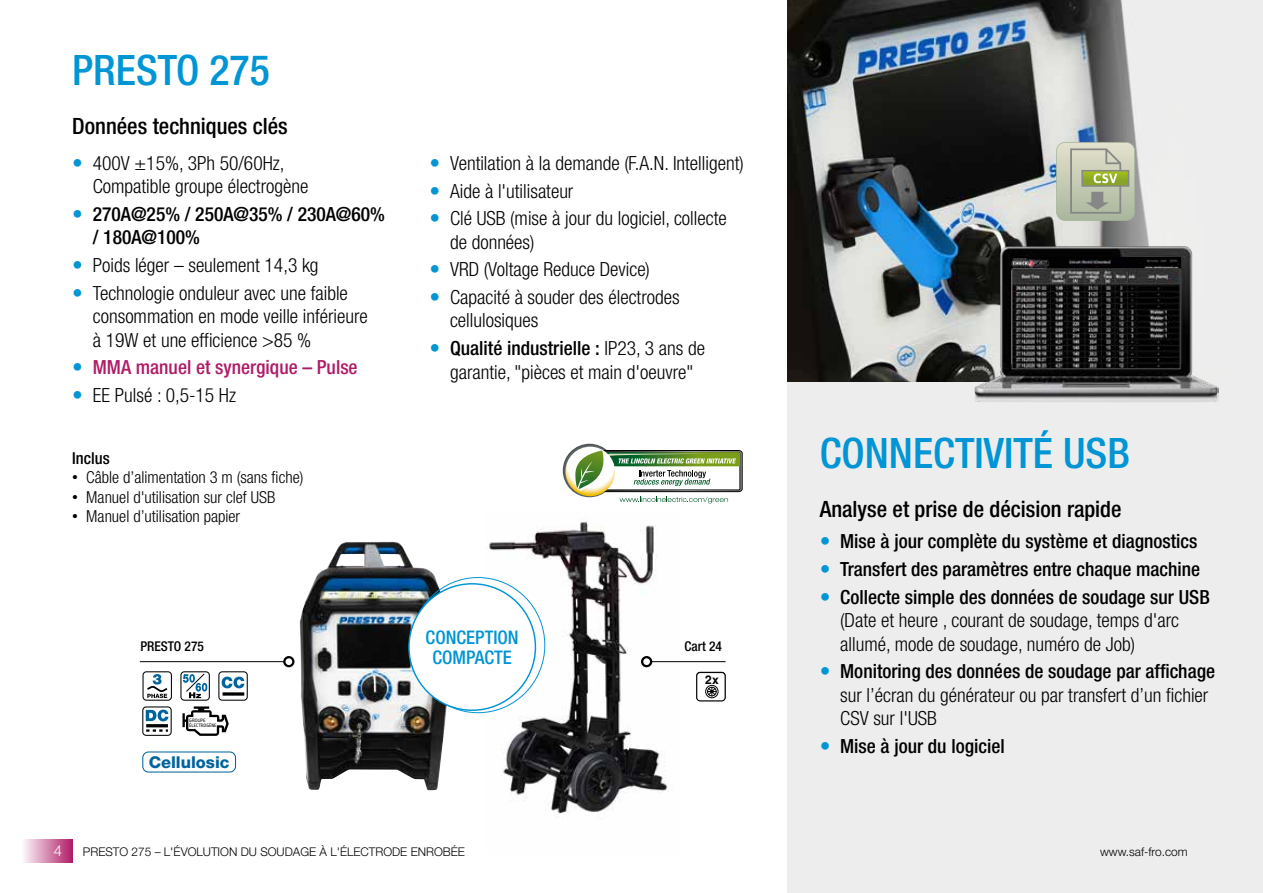
<style>
.page{position:relative;width:1263px;height:893px;background:#fff}
.page>*{position:absolute;margin:0;border:0;box-sizing:border-box;transform-origin:0 0}
.t1{font:500 condensed 42px "Helvetica Neue LT Std";color:#0095d4}
.t2{font:500 condensed 22.5px "Helvetica Neue LT Std";color:#000}
.t3{font:300 condensed 19.5px/27.6px "Helvetica Neue LT Std";color:#000}
.t4{font:500 condensed 19.5px/27.6px "Helvetica Neue LT Std";color:#000}
.t5{font:500 condensed 19.5px "Helvetica Neue LT Std";color:#af1b67}
.t6{font:500 condensed 18.75px/20.1px "Helvetica Neue LT Std";color:#0095d4;text-align:center}
.t7{font:300 condensed 16.5px "Helvetica Neue LT Std";color:#000}
.t8{font:500 condensed 16.5px "Helvetica Neue LT Std";color:#000}
.t9{font:800 16.35px "Helvetica Neue LT Std";color:#00649e}
.t10{font:300 15px "Helvetica Neue LT Std";color:#fff}
.t11{font:500 condensed 13.5px "Helvetica Neue LT Std";color:#000}
.t12{font:300 12px "Helvetica Neue LT Std";color:#000}
.t13{font:700 12px "Helvetica";color:#000}
.t14{font:5.1px/4.8px "Ropa Sans Pro";letter-spacing:-.005em;color:#000}
.s1{font-family:"Arial";font-weight:400;font-stretch:normal}
.s2{font-weight:500}
</style>
<div class="page">
<div style="left:21px;top:839px;width:51px;height:24px;background:linear-gradient(to right,#fefeff,#b1206a)"></div>
<div style="left:788px;top:0;width:475px;height:893px;background:#ededed"></div>
<img style="left:788px;top:0;width:361px;height:381px">
<img style="left:489px;top:521px;width:190px;height:296px">
<img style="left:300px;top:542px;width:146px;height:248px">
<svg style="left:563px;top:444px;width:53px;height:53px"></svg>
<svg style="left:565px;top:447px;width:50px;height:49px"></svg>
<svg style="left:575px;top:450px;width:168px;height:53px"></svg>
<svg style="left:1056px;top:142px;width:79px;height:79px;background:#b9bfa3"></svg>
<img style="left:975px;top:395px;width:243px;height:7px">
<img style="left:974px;top:243px;width:244px;height:152px">
<div style="left:1010px;top:257px;width:171px;height:110px;border:1px solid #000"></div>
<img style="left:1014px;top:271px;width:164px;height:96px">
<div style="left:1012px;top:269px;width:168px;height:100px;border:1px solid #575756"></div>
<hr style="left:651px;top:661px;width:75px;height:1px;background:#000">
<div style="left:641px;top:656px;width:11px;height:11px;border:2px solid #000;border-radius:50%"></div>
<div style="left:142px;top:671px;width:30px;height:30px;border:1px solid #000;border-radius:3px"></div>
<svg style="left:147px;top:674px;width:21px;height:24px"></svg>
<svg style="left:181px;top:672px;width:28px;height:28px"></svg>
<div style="left:180px;top:671px;width:30px;height:30px;border:1px solid #000;border-radius:3px"></div>
<svg style="left:183px;top:673px;width:24px;height:25px"></svg>
<div style="left:218px;top:671px;width:30px;height:30px;border:1px solid #000;border-radius:3px"></div>
<svg style="left:222px;top:677px;width:22px;height:11px"></svg>
<svg style="left:223px;top:692px;width:21px;height:4px"></svg>
<svg style="left:143px;top:707px;width:28px;height:28px"></svg>
<div style="left:142px;top:706px;width:30px;height:30px;border:1px solid #000;border-radius:3px"></div>
<svg style="left:146px;top:710px;width:22px;height:11px"></svg>
<hr style="left:146px;top:724px;width:22px;height:3px;background:#000">
<svg style="left:146px;top:729px;width:22px;height:3px"></svg>
<svg style="left:182px;top:706px;width:47px;height:30px"></svg>
<hr style="left:140px;top:661px;width:144px;height:1px;background:#000">
<div style="left:283px;top:656px;width:11px;height:11px;border:2px solid #000;border-radius:50%"></div>
<div style="left:142px;top:751px;width:94px;height:21px;border:1px solid #00649e;border-radius:6px"></div>
<svg style="left:407px;top:577px;width:138px;height:136px"></svg>
<div style="left:705px;top:685px;width:13px;height:13px;border:1px solid #000;border-radius:50%"></div>
<svg style="left:707px;top:685px;width:10px;height:11px"></svg>
<div style="left:696px;top:672px;width:30px;height:29px;border:1px solid #000;border-radius:3px"></div>
<h1 class="t1" style="left:72px;top:45px;width:199px">PRESTO 275</h1>
<p class="t2" style="left:72px;top:112px;width:217px">Données techniques clés</p>
<p class="t3" style="left:93px;top:151px;width:217px;line-height:23.4px">400V ±15%, 3Ph 50/60Hz,<br>Compatible groupe électrogène</p>
<p class="t4" style="left:93px;top:202px;width:294px;line-height:23.4px">270A@25% / 250A@35% / 230A@60% / 180A@100%</p>
<p class="t3" style="left:93px;top:251px;width:257px">Poids léger – seulement 14,3 kg<br>Technologie onduleur avec une faible</p>
<p class="t3" style="left:93px;top:304px;width:276px;line-height:23.4px">consommation en mode veille inférieure à 19W et une efficience &gt;85 %</p>
<p class="t5" style="left:93px;top:356px;width:266px">MMA manuel et synergique – Pulse</p>
<p class="t3" style="left:93px;top:381px;width:145px">EE Pulsé : 0,5-15 Hz</p>
<p class="t8" style="left:72px;top:448px;width:39px">Inclus</p>
<p class="t7" style="left:72px;top:468px;width:233px"><span class="s1">•</span> Câble d’alimentation 3 m (sans fiche)</p>
<p class="t7" style="left:72px;top:488px;width:204px"><span class="s1">•</span> Manuel d'utilisation sur clef USB</p>
<p class="t7" style="left:72px;top:507px;width:169px"><span class="s1">•</span> Manuel d’utilisation papier</p>
<p class="t11" style="left:140px;top:638px;width:65px">PRESTO 275</p>
<p class="t14" style="left:189px;top:718px;width:29px">GROUPE<br>ÉLECTROGÈNE</p>
<p class="t9" style="left:149px;top:752px;width:82px">Cellulosic</p>
<p class="t3" style="left:450px;top:149px;width:295px">Ventilation à la demande (F.A.N. Intelligent)<br>Aide à l'utilisateur<br>Clé USB (mise à jour du logiciel, collecte</p>
<p class="t3" style="left:450px;top:228px;width:231px">de données)<br>VRD (Voltage Reduce Device)<br>Capacité à souder des électrodes</p>
<p class="t3" style="left:450px;top:307px;width:256px">cellulosiques<br><span class="s2">Qualité industrielle :</span> IP23, 3 ans de</p>
<p class="t3" style="left:450px;top:358px;width:245px">garantie, "pièces et main d'oeuvre"</p>
<p class="t6" style="left:426px;top:627px;width:95px">CONCEPTION<br>COMPACTE</p>
<p class="t11" style="left:685px;top:638px;width:39px">Cart 24</p>
<p class="t13" style="left:705px;top:670px;width:15px">2x</p>
<p class="t13" style="left:705px;top:672px;width:15px">2x</p>
<h1 class="t1" style="left:820px;top:428px;width:312px">CONNECTIVITÉ USB</h1>
<p class="t2" style="left:820px;top:495px;width:303px">Analyse et prise de décision rapide</p>
<p class="t4" style="left:840px;top:527px;width:371px">Mise à jour complète du système et diagnostics<br>Transfert des paramètres entre chaque machine<br>Collecte simple des données de soudage sur USB</p>
<p class="t3" style="left:840px;top:608px;width:340px;line-height:23.4px">(Date et heure , courant de soudage, temps d'arc allumé, mode de soudage, numéro de Job)</p>
<p class="t4" style="left:840px;top:657px;width:376px">Monitoring des données de soudage par affichage</p>
<p class="t3" style="left:840px;top:683px;width:370px;line-height:23.4px">sur l’écran du générateur ou par transfert d’un fichier<br>CSV sur l'USB</p>
<p class="t4" style="left:840px;top:732px;width:166px">Mise à jour du logiciel</p>
<p class="t10" style="left:54px;top:841px;width:10px">4</p>
<p class="t12" style="left:83px;top:845px;width:383px">PRESTO 275 – L'ÉVOLUTION DU SOUDAGE À L'ÉLECTRODE ENROBÉE</p>
<p class="t12" style="left:1100px;top:845px;width:89px">www.saf-fro.com</p>
</div>
